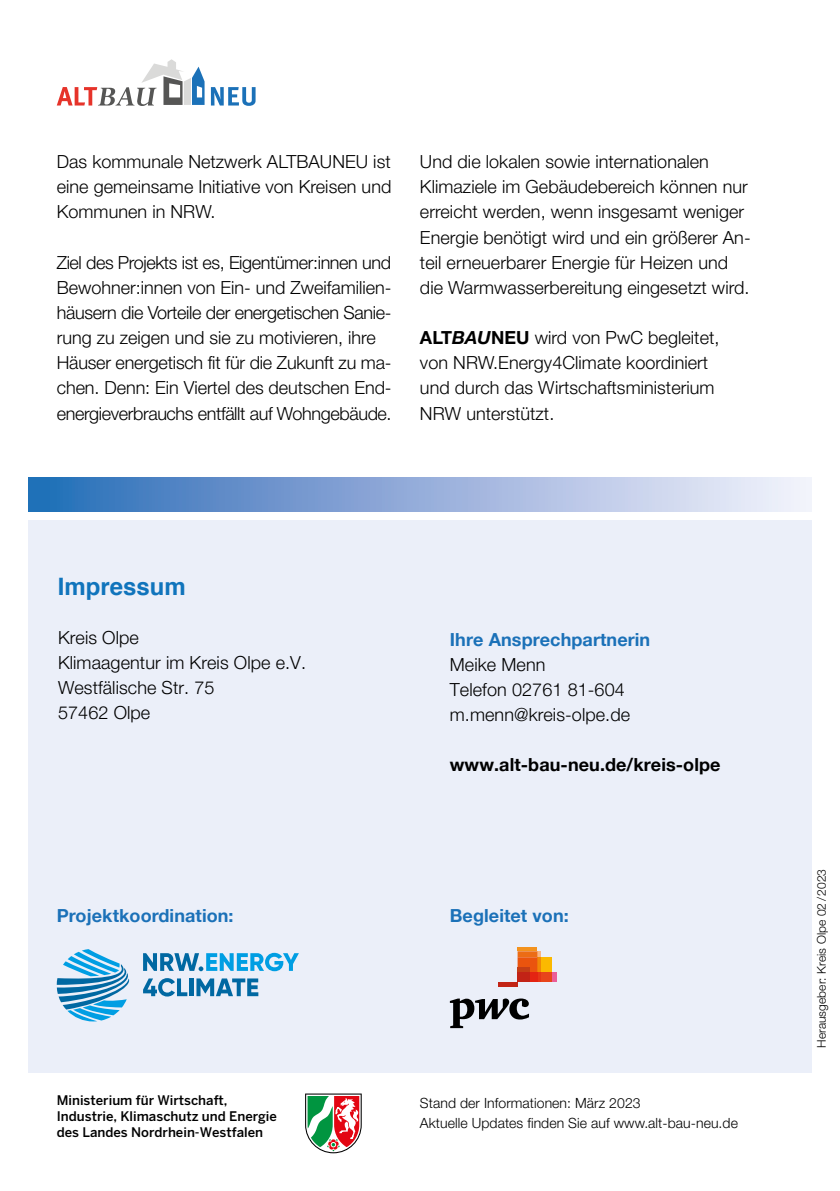
<style>
.page{position:relative;width:840px;height:1191px;background:#fff}
.page>*{position:absolute;margin:0;border:0;box-sizing:border-box;transform-origin:0 0}
.t1{font:700 24px "Helvetica";color:#1074bc}
.Copy{font:300 18px/25.2px "Helvetica Neue LT Pro";letter-spacing:.005em;color:#000}
.t2{font:700 18px "Helvetica Neue LT Pro";letter-spacing:.005em;color:#1b71b8}
.t3{font:700 18px "Helvetica Neue LT Pro";letter-spacing:.005em;color:#000}
.Beschriftung{font:300 14px "Helvetica Neue LT Pro";letter-spacing:.005em;color:#000}
.t4{font:500 13.2px/15.8px "Benton Sans";color:#000}
.t5{font:300 12px "Helvetica Neue LT Pro";letter-spacing:.005em;color:#000}
.s1{font-weight:700}
.s2{font-weight:700;font-style:italic}
.s3{font-weight:700;color:#1b71b8}
</style>
<div class="page">
<div style="left:28px;top:520px;width:783px;height:553px;background:#ebeff9"></div>
<div style="left:28px;top:478px;width:783px;height:34px;background:linear-gradient(to right,#286bb7,#faf2fc)"></div>
<svg style="left:211px;top:87px;width:44px;height:19px"></svg>
<svg style="left:57px;top:59px;width:147px;height:47px"></svg>
<svg style="left:305px;top:1093px;width:56px;height:60px"></svg>
<svg style="left:449px;top:998px;width:79px;height:30px"></svg>
<div style="left:551px;top:972px;width:5px;height:10px;background:#eb5d98"></div>
<hr style="left:517px;top:947px;width:20px;height:4px;background:#f3921e">
<div style="left:541px;top:957px;width:10px;height:15px;background:#fbb900"></div>
<div style="left:541px;top:972px;width:10px;height:10px;background:#e8451b"></div>
<svg style="left:537px;top:972px;width:4px;height:10px"></svg>
<svg style="left:517px;top:951px;width:24px;height:21px"></svg>
<div style="left:529px;top:972px;width:8px;height:10px;background:#e42412"></div>
<div style="left:517px;top:967px;width:12px;height:5px;background:#c43f16"></div>
<div style="left:517px;top:972px;width:12px;height:10px;background:#c22316"></div>
<div style="left:497px;top:982px;width:20px;height:5px;background:#c22416"></div>
<svg style="left:143px;top:952px;width:156px;height:19px"></svg>
<svg style="left:143px;top:978px;width:44px;height:18px"></svg>
<hr style="left:189px;top:978px;width:4px;height:18px;background:#0068a2">
<svg style="left:196px;top:978px;width:62px;height:18px"></svg>
<svg style="left:57px;top:949px;width:73px;height:72px"></svg>
<p class="Copy" style="left:57px;top:149px;width:336px;text-align:justify">Das kommunale Netzwerk ALTBAUNEU ist eine gemeinsame Initiative von Kreisen und Kommunen in NRW.</p>
<p class="Copy" style="left:57px;top:249px;width:336px">Ziel des Projekts ist es, Eigentümer:innen und Bewohner:innen von Ein- und Zweifamilien&shy;häusern die Vorteile der energetischen Sanie&shy;rung zu zeigen und sie zu motivieren, ihre Häuser energetisch fit für die Zukunft zu ma&shy;chen. Denn: Ein Viertel des deutschen End&shy;energieverbrauchs entfällt auf Wohngebäude.</p>
<p class="Copy" style="left:420px;top:149px;width:332px">Und die lokalen sowie internationalen Klimaziele im Gebäudebereich können nur erreicht werden, wenn insgesamt weniger Energie benötigt wird und ein größerer An&shy;teil erneuerbarer Energie für Heizen und die Warmwasserbereitung eingesetzt wird.</p>
<p class="Copy" style="left:420px;top:325px;width:301px"><span class="s1">ALT</span><span class="s2">BAU</span><span class="s1">NEU</span> wird von PwC begleitet, von NRW.Energy4Climate koordiniert und durch das Wirtschaftsministerium<br>NRW unterstützt.</p>
<h1 class="t1" style="left:58px;top:571px;width:130px">Impressum</h1>
<p class="Copy" style="left:58px;top:624px;width:249px">Kreis Olpe<br>Klimaagentur im Kreis Olpe e.V.<br>Westfälische Str. 75<br>57462 Olpe</p>
<p class="Copy" style="left:449px;top:626px;width:202px"><span class="s3">Ihre Ansprechpartnerin<br></span>Meike Menn<br>Telefon 02761 81-604 m.menn@kreis-olpe.de</p>
<p class="t3" style="left:449px;top:754px;width:272px">www.alt-bau-neu.de/kreis-olpe</p>
<p class="t2" style="left:57px;top:904px;width:178px">Projektkoordination:</p>
<p class="t2" style="left:449px;top:904px;width:120px">Begleitet von:</p>
<p class="t4" style="left:57px;top:1092px;width:221px">Ministerium für Wirtschaft,<br>Industrie, Klimaschutz und Energie des Landes Nordrhein-Westfalen</p>
<p class="Beschriftung" style="left:420px;top:1094px;width:222px">Stand der Informationen: März 2023</p>
<p class="Beschriftung" style="left:420px;top:1114px;width:319px">Aktuelle Updates finden Sie auf www.alt-bau-neu.de</p>
<p class="t5" style="left:813px;top:1048px;width:180px;rotate:-90deg">Herausgeber: Kreis Olpe 02/ 2023</p>
</div>
